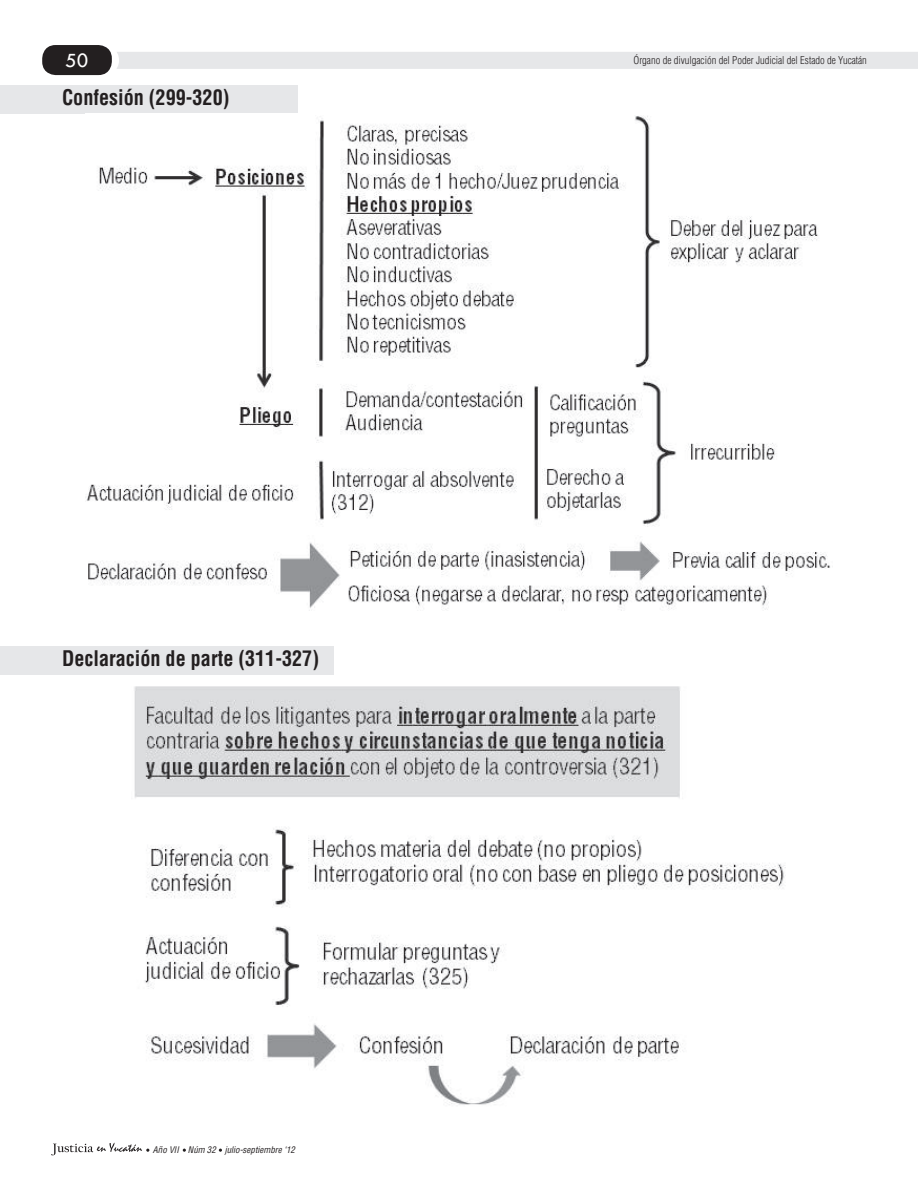
<style>
.page{position:relative;width:918px;height:1188px;background:#fff}
.page>*{position:absolute;margin:0;border:0;box-sizing:border-box;transform-origin:0 0}
.t1{font:700 condensed 21px "Helvetica LT Std";color:#231f20;scale:.96 1}
.t2{font:21px "Tw Cen";color:#fff}
.t3{font:300 condensed 10.5px "Helvetica LT Std";color:#231f20}
.t4{font:italic condensed 8.85px "Helvetica LT Std";color:#231f20}
</style>
<div class="page">
<div style="left:117px;top:52px;width:801px;height:17px;background:#e6e7e9"></div>
<div style="left:42px;top:45px;width:70px;height:30px;background:#231f20;border-radius:13px"></div>
<svg style="left:51px;top:1143px;width:98px;height:12px"></svg>
<div style="left:0;top:85px;width:297px;height:29px;background:#e6e7e9"></div>
<img style="left:86px;top:113px;width:744px;height:498px">
<img style="left:134px;top:686px;width:652px;height:419px">
<div style="left:0;top:646px;width:334px;height:29px;background:#e6e7e9"></div>
<h1 class="t2" style="left:65px;top:47px;width:25px">50</h1>
<h1 class="t1" style="left:62px;top:85px;width:176px">Confesión (299-320)</h1>
<h1 class="t1" style="left:62px;top:646px;width:269px">Declaración de parte (311-327)</h1>
<p class="t4" style="left:153px;top:1144px;width:144px">Año VII Núm 32 julio-septiembre ‘12</p>
<p class="t3" style="left:634px;top:54px;width:235px">Órgano de divulgación del Poder Judicial del Estado de Yucatán</p>
</div>
